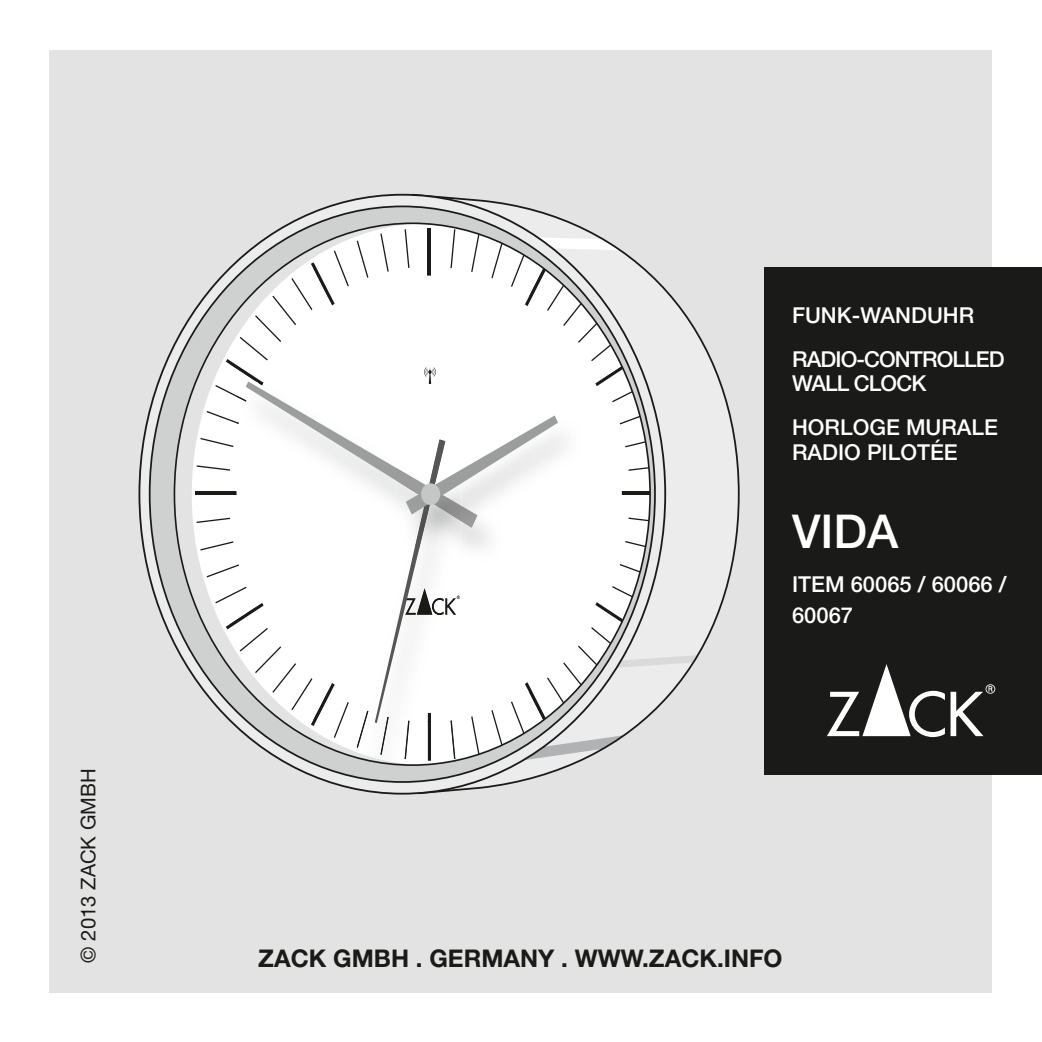
<style>
.page{position:relative;width:1042px;height:1042px;background:#fff}
.page>*{position:absolute;margin:0;border:0;box-sizing:border-box;transform-origin:0 0}
.t1{font:500 46.55px "Helvetica Neue";color:#fff}
.t2{font:700 24.5px "Helvetica Neue";color:#1a1a18}
.t3{font:500 22.05px/44.1px "Helvetica Neue";color:#fff}
.t4{font:500 22.05px/44.1px "Helvetica Neue";letter-spacing:-.04em;color:#fff}
.t5{font:20.3px "Helvetica Neue";color:#1a1a18}
</style>
<div class="page">
<div style="left:50px;top:50px;width:942px;height:942px;background:#e3e3e3"></div>
<svg style="left:138px;top:194px;width:378px;height:600px"></svg>
<div style="left:764px;top:267px;width:278px;height:508px;background:#1a1a18"></div>
<svg style="left:827px;top:664px;width:168px;height:73px"></svg>
<svg style="left:149px;top:205px;width:422px;height:578px"></svg>
<svg style="left:651px;top:274px;width:65px;height:441px"></svg>
<svg style="left:174px;top:222px;width:477px;height:544px;fill:#fff"></svg>
<p class="t5" style="left:76px;top:962px;width:195px;rotate:-90deg">© 2013 ZACK GMBH</p>
<p class="t4" style="left:792px;top:293px;width:214px">FUNK-WANDUHR<br>RADIO-CONTROLLED</p>
<p class="t3" style="left:792px;top:361px;width:207px">WALL CLOCK<br>HORLOGE MURALE</p>
<p class="t3" style="left:792px;top:429px;width:167px">RADIO PILOTÉE</p>
<h1 class="t1" style="left:792px;top:503px;width:108px">VIDA</h1>
<p class="t3" style="left:792px;top:568px;width:216px;line-height:31.5px">ITEM 60065 / 60066 /<br>60067</p>
<p class="t2" style="left:258px;top:943px;width:526px">ZACK GMBH . GERMANY . WWW.ZACK.INFO</p>
</div>
